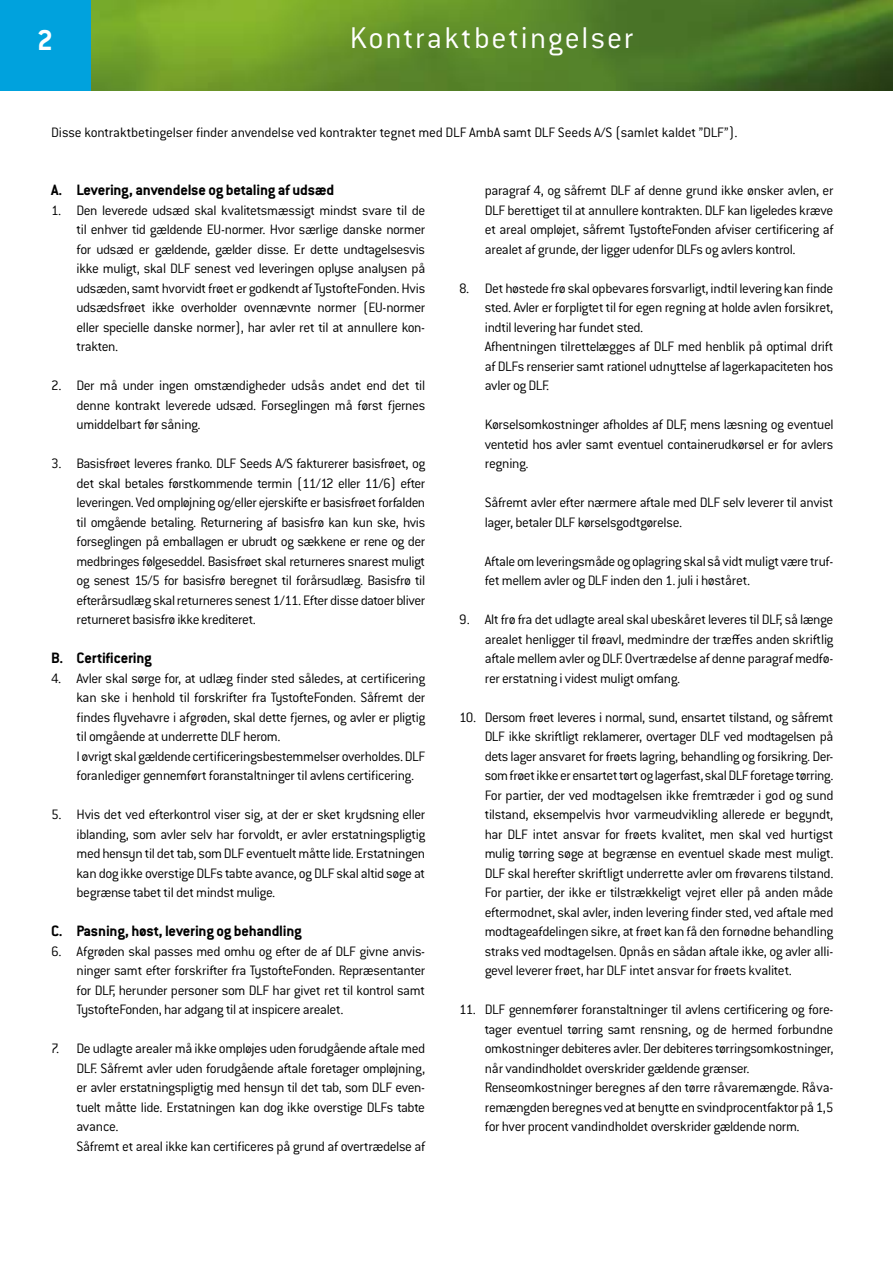
<style>
.page{position:relative;width:893px;height:1263px;background:#fff}
.page>*{position:absolute;margin:0;border:0;box-sizing:border-box;transform-origin:0 0}
.t1{font:300 33px "Conduit ITC Std";letter-spacing:.055em;color:#fff}
.t2{font:700 31.5px "Conduit ITC Std";color:#fff}
.t3{font:700 16.5px "Conduit ITC Std";letter-spacing:-.015em;color:#000}
.t4{font:300 15px/19.5px "Conduit ITC Std";letter-spacing:-.025em;color:#000;text-align:justify}
</style>
<div class="page">
<img style="left:90px;top:0;width:803px;height:90px">
<div style="left:0;top:0;width:90px;height:90px;background:#00a2dd"></div>
<h2 class="t2" style="left:37px;top:21px;width:17px">2</h2>
<h1 class="t1" style="left:350px;top:18px;width:285px">Kontraktbetingelser</h1>
<p class="t4" style="left:51px;top:122px;width:688px">Disse kontraktbetingelser finder anvendelse ved kontrakter tegnet med DLF AmbA samt DLF Seeds A/S (samlet kaldet ”DLF”).</p>
<p class="t3" style="left:51px;top:180px;width:285px">A. Levering, anvendelse og betaling af udsæd</p>
<p class="t4" style="left:77px;top:200px;width:350px;text-indent:-26px">1. Den leverede udsæd skal kvalitetsmæssigt mindst svare til de til enhver tid gældende EU-normer. Hvor særlige danske normer for udsæd er gældende, gælder disse. Er dette undtagelsesvis ikke muligt, skal DLF senest ved leveringen oplyse analysen på udsæden, samt hvorvidt frøet er godkendt af TystofteFonden. Hvis udsædsfrøet ikke overholder ovennævnte normer (EU-normer eller specielle danske normer), har avler ret til at annullere kon&shy;trakten.</p>
<p class="t4" style="left:77px;top:375px;width:350px;text-indent:-26px">2. Der må under ingen omstændigheder udsås andet end det til denne kontrakt leverede udsæd. Forseglingen må først fjernes umiddelbart før såning.</p>
<p class="t4" style="left:77px;top:453px;width:350px;text-indent:-26px">3. Basisfrøet leveres franko. DLF Seeds A/S fakturerer basisfrøet, og det skal betales førstkommende termin (11/12 eller 11/6) efter leveringen. Ved ompløjning og/eller ejerskifte er basisfrøet forfalden til omgående betaling. Returnering af basisfrø kan kun ske, hvis forseglingen på emballagen er ubrudt og sækkene er rene og der medbringes følgeseddel. Basisfrøet skal returneres snarest muligt og senest 15/5 for basisfrø beregnet til forårsudlæg. Basisfrø til efterårsudlæg skal returneres senest 1/11. Efter disse datoer bliver returneret basisfrø ikke krediteret.</p>
<p class="t3" style="left:51px;top:648px;width:102px">B. Certificering</p>
<p class="t4" style="left:77px;top:668px;width:350px;text-align:left;text-indent:-26px">4. Avler skal sørge for, at udlæg finder sted således, at certificering kan ske i henhold til forskrifter fra TystofteFonden. Såfremt der findes flyvehavre i afgrøden, skal dette fjernes, og avler er pligtig til omgående at underrette DLF herom.<br>I øvrigt skal gældende certificeringsbestemmelser overholdes. DLF foranlediger gennemført foranstaltninger til avlens certificering.</p>
<p class="t4" style="left:77px;top:804px;width:350px;text-indent:-26px">5. Hvis det ved efterkontrol viser sig, at der er sket krydsning eller iblanding, som avler selv har forvoldt, er avler erstatningspligtig med hensyn til det tab, som DLF eventuelt måtte lide. Erstatningen kan dog ikke overstige DLFs tabte avance, og DLF skal altid søge at begrænse tabet til det mindst mulige.</p>
<p class="t3" style="left:51px;top:921px;width:252px">C. Pasning, høst, levering og behandling</p>
<p class="t4" style="left:77px;top:941px;width:350px;text-indent:-26px">6. Afgrøden skal passes med omhu og efter de af DLF givne anvis&shy;ninger samt efter forskrifter fra TystofteFonden. Repræsentanter for DLF, herunder personer som DLF har givet ret til kontrol samt TystofteFonden, har adgang til at inspicere arealet.</p>
<p class="t4" style="left:77px;top:1038px;width:350px;text-align:left;text-indent:-26px">7. De udlagte arealer må ikke ompløjes uden forudgående aftale med DLF. Såfremt avler uden forudgående aftale foretager ompløjning, er avler erstatningspligtig med hensyn til det tab, som DLF even&shy;tuelt måtte lide. Erstatningen kan dog ikke overstige DLFs tabte avance.<br>Såfremt et areal ikke kan certificeres på grund af overtrædelse af</p>
<p class="t4" style="left:485px;top:180px;width:350px">paragraf 4, og såfremt DLF af denne grund ikke ønsker avlen, er DLF berettiget til at annullere kontrakten. DLF kan ligeledes kræve et areal ompløjet, såfremt TystofteFonden afviser certificering af arealet af grunde, der ligger udenfor DLFs og avlers kontrol.</p>
<p class="t4" style="left:485px;top:278px;width:350px;text-align:left;text-indent:-26px">8. Det høstede frø skal opbevares forsvarligt, indtil levering kan finde sted. Avler er forpligtet til for egen regning at holde avlen forsikret, indtil levering har fundet sted.<br>Afhentningen tilrettelægges af DLF med henblik på optimal drift af DLFs renserier samt rationel udnyttelse af lagerkapaciteten hos avler og DLF.</p>
<p class="t4" style="left:485px;top:414px;width:350px">Kørselsomkostninger afholdes af DLF, mens læsning og eventuel ventetid hos avler samt eventuel containerudkørsel er for avlers regning.</p>
<p class="t4" style="left:485px;top:492px;width:350px">Såfremt avler efter nærmere aftale med DLF selv leverer til anvist lager, betaler DLF kørselsgodtgørelse.</p>
<p class="t4" style="left:485px;top:551px;width:350px">Aftale om leveringsmåde og oplagring skal så vidt muligt være truf&shy;fet mellem avler og DLF inden den 1. juli i høståret.</p>
<p class="t4" style="left:485px;top:609px;width:350px;text-indent:-26px">9. Alt frø fra det udlagte areal skal ubeskåret leveres til DLF, så længe arealet henligger til frøavl, medmindre der træffes anden skriftlig aftale mellem avler og DLF. Overtrædelse af denne paragraf medfø&shy;rer erstatning i videst muligt omfang.</p>
<p class="t4" style="left:485px;top:707px;width:350px;text-indent:-26px">10. Dersom frøet leveres i normal, sund, ensartet tilstand, og såfremt DLF ikke skriftligt reklamerer, overtager DLF ved modtagelsen på dets lager ansvaret for frøets lagring, behandling og forsikring. Der&shy;som frøet ikke er ensartet tørt og lagerfast, skal DLF foretage tørring.<br>For partier, der ved modtagelsen ikke fremtræder i god og sund tilstand, eksempelvis hvor varmeudvikling allerede er begyndt, har DLF intet ansvar for frøets kvalitet, men skal ved hurtigst mulig tørring søge at begrænse en eventuel skade mest muligt.<br>DLF skal herefter skriftligt underrette avler om frøvarens tilstand.<br>For partier, der ikke er tilstrækkeligt vejret eller på anden måde eftermodnet, skal avler, inden levering finder sted, ved aftale med modtageafdelingen sikre, at frøet kan få den fornødne behandling straks ved modtagelsen. Opnås en sådan aftale ikke, og avler alli&shy;gevel leverer frøet, har DLF intet ansvar for frøets kvalitet.</p>
<p class="t4" style="left:485px;top:999px;width:350px;text-align:left;text-indent:-26px">11. DLF gennemfører foranstaltninger til avlens certificering og fore&shy;tager eventuel tørring samt rensning, og de hermed forbundne omkostninger debiteres avler. Der debiteres tørringsomkostninger, når vandindholdet overskrider gældende grænser.<br>Renseomkostninger beregnes af den tørre råvaremængde. Råva&shy;remængden beregnes ved at benytte en svindprocentfaktor på 1,5 for hver procent vandindholdet overskrider gældende norm.</p>
</div>
